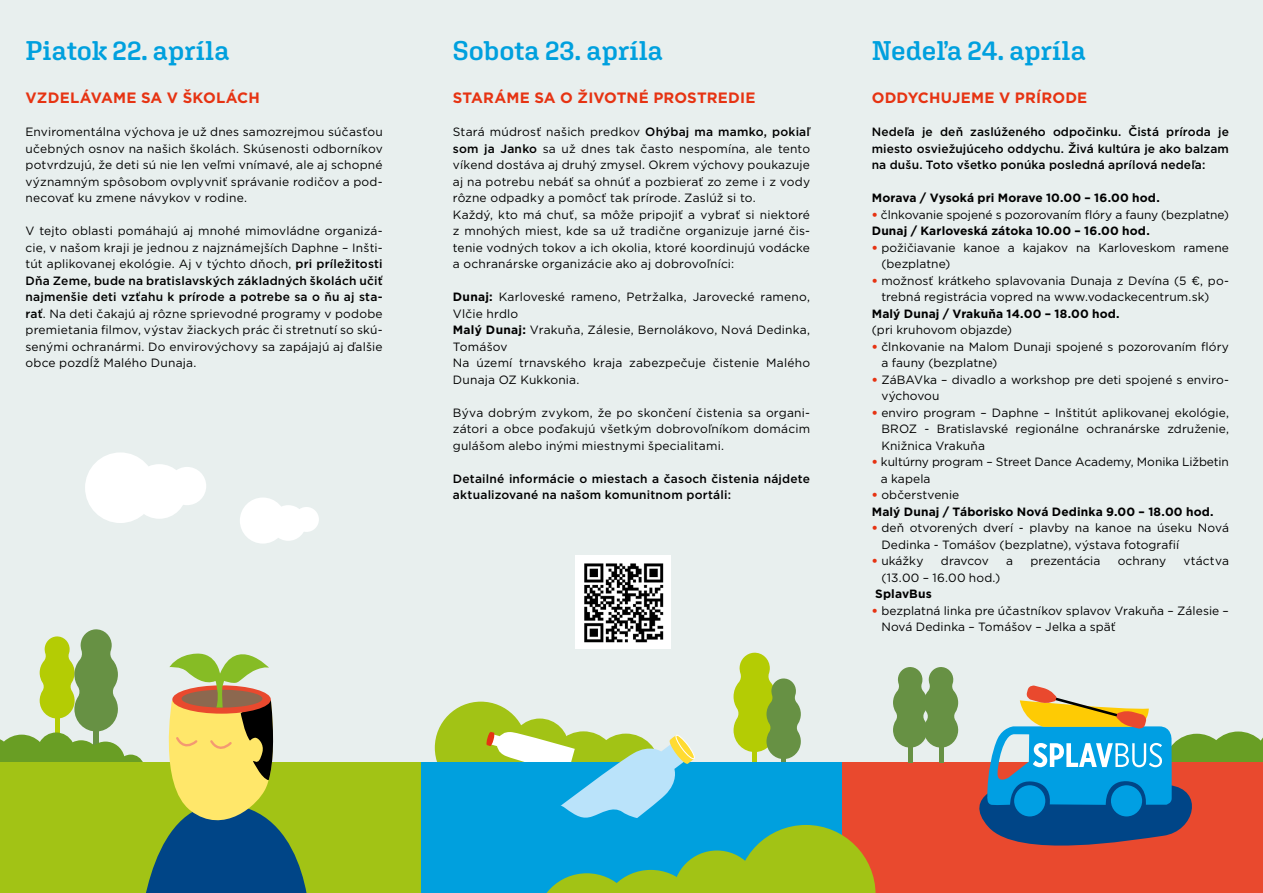
<style>
.page{position:relative;width:1263px;height:893px;background:#fff}
.page>*{position:absolute;margin:0;border:0;box-sizing:border-box;transform-origin:0 0}
.t1{font:600 27px "Aglet Slab";color:#00a0de}
.t2{font:700 15px "Gotham";letter-spacing:.01em;color:#e63312}
.t3{font:12px/16.5px "Gotham";letter-spacing:.01em;color:#000}
.t4{font:500 12px/16.5px "Gotham";letter-spacing:.015em;color:#000}
.t5{font:700 12px/16.5px "Gotham";letter-spacing:.01em;color:#000}
.t6{font:12px "Gotham";letter-spacing:-.01em;color:#000}
.s1{font-weight:500}
.s2{font-weight:700}
.s3{font-weight:900;color:#e63312}
.s4{font-weight:400}
</style>
<div class="page">
<div style="left:0;top:0;width:1263px;height:781px;background:#e8efee"></div>
<div style="left:435px;top:702px;width:92px;height:92px;background:#a2c315;border-radius:50%"></div>
<div style="left:0;top:762px;width:421px;height:131px;background:#a2c315"></div>
<div style="left:842px;top:762px;width:421px;height:131px;background:#e9492e"></div>
<div style="left:421px;top:762px;width:421px;height:131px;background:#00a0de"></div>
<div style="left:575px;top:555px;width:96px;height:93px;background:#fff"></div>
<img style="left:584px;top:563px;width:80px;height:80px">
<svg style="left:893px;top:667px;width:370px;height:179px"></svg>
<div style="left:85px;top:452px;width:71px;height:71px;background:#fff;border-radius:50%"></div>
<div style="left:132px;top:464px;width:55px;height:55px;background:#fff;border-radius:50%"></div>
<div style="left:168px;top:467px;width:38px;height:38px;background:#fff;border-radius:50%"></div>
<div style="left:240px;top:497px;width:46px;height:47px;background:#fff;border-radius:50%"></div>
<div style="left:270px;top:505px;width:36px;height:36px;background:#fff;border-radius:50%"></div>
<div style="left:294px;top:507px;width:25px;height:25px;background:#fff;border-radius:50%"></div>
<svg style="left:0;top:629px;width:307px;height:264px"></svg>
<svg style="left:486px;top:652px;width:389px;height:241px"></svg>
<h1 class="t1" style="left:26px;top:34px;width:206px">Piatok 22. apríla</h1>
<h1 class="t1" style="left:453px;top:34px;width:212px">Sobota 23. apríla</h1>
<h1 class="t1" style="left:872px;top:34px;width:216px">Nedeľa 24. apríla</h1>
<p class="t2" style="left:26px;top:88px;width:236px">VZDELÁVAME SA V ŠKOLÁCH</p>
<p class="t3" style="left:26px;top:124px;width:359px;text-align:justify">Enviromentálna výchova je už dnes samozrejmou súčasťou učebných osnov na našich školách. Skúsenosti odborníkov potvrdzujú, že deti sú nie len veľmi vnímavé, ale aj schopné významným spôsobom ovplyvniť správanie rodičov a pod&shy;necovať ku zmene návykov v rodine.</p>
<p class="t3" style="left:26px;top:223px;width:359px;text-align:justify">V tejto oblasti pomáhajú aj mnohé mimovládne organizá&shy;cie, v našom kraji je jednou z najznámejších Daphne – Inšti&shy;tút aplikovanej ekológie. Aj v týchto dňoch, <span class="s1">pri príležitosti Dňa Zeme, bude na bratislavských základných školách učiť najmenšie deti vzťahu k prírode a potrebe sa o ňu aj sta&shy;rať</span>. Na deti čakajú aj rôzne sprievodné programy v podobe premietania fi lmov, výstav žiackych prác či stretnutí so skú&shy;senými ochranármi. Do envirovýchovy sa zapájajú aj ďalšie obce pozdĺž Malého Dunaja.</p>
<p class="t2" style="left:453px;top:88px;width:304px">STARÁME SA O ŽIVOTNÉ PROSTREDIE</p>
<p class="t3" style="left:453px;top:124px;width:359px">Stará múdrosť našich predkov <span class="s1">Ohýbaj ma mamko, pokiaľ som ja Janko</span> sa už dnes tak často nespomína, ale tento víkend dostáva aj druhý zmysel. Okrem výchovy poukazuje aj na potrebu nebáť sa ohnúť a pozbierať zo zeme i z vody rôzne odpadky a pomôcť tak prírode. Zaslúž si to.<br>Každý, kto má chuť, sa môže pripojiť a vybrať si niektoré z mnohých miest, kde sa už tradične organizuje jarné čis&shy;tenie vodných tokov a ich okolia, ktoré koordinujú vodácke a ochranárske organizácie ako aj dobrovoľníci:</p>
<p class="t3" style="left:453px;top:289px;width:359px"><span class="s2">Dunaj:</span> Karloveské rameno, Petržalka, Jarovecké rameno, Vlčie hrdlo<br><span class="s2">Malý Dunaj:</span> Vrakuňa, Zálesie, Bernolákovo, Nová Dedinka, Tomášov<br>Na území trnavského kraja zabezpečuje čistenie Malého Dunaja OZ Kukkonia.</p>
<p class="t3" style="left:453px;top:404px;width:359px;text-align:justify">Býva dobrým zvykom, že po skončení čistenia sa organi&shy;zátori a obce poďakujú všetkým dobrovoľníkom domácim gulášom alebo inými miestnymi špecialitami.</p>
<p class="t4" style="left:453px;top:470px;width:359px">Detailné informácie o miestach a časoch čistenia nájdete aktualizované na našom komunitnom portáli:</p>
<p class="t2" style="left:872px;top:88px;width:217px">ODDYCHUJEME V PRÍRODE</p>
<p class="t4" style="left:872px;top:124px;width:359px;text-align:justify">Nedeľa je deň zaslúženého odpočinku. Čistá príroda je miesto osviežujúceho oddychu. Živá kultúra je ako balzam na dušu. Toto všetko ponúka posledná aprílová nedeľa:</p>
<p class="t5" style="left:872px;top:190px;width:289px">Morava / Vysoká pri Morave 10.00 – 16.00 hod.</p>
<p class="t3" style="left:872px;top:206px;width:359px"><span class="s3">•</span> člnkovanie spojené s pozorovaním flóry a fauny (bezplatne)<br><span class="s2">Dunaj / Karloveská zátoka 10.00 – 16.00 hod.</span></p>
<p class="t3" style="left:881px;top:239px;width:349px;text-indent:-10px"><span class="s3">•</span> požičiavanie kanoe a kajakov na Karloveskom ramene (bezplatne)</p>
<p class="t3" style="left:881px;top:272px;width:349px;text-indent:-10px"><span class="s3">•</span> možnosť krátkeho splavovania Dunaja z Devína (5 €, po&shy;trebná registrácia vopred na www.vodackecentrum.sk)</p>
<p class="t5" style="left:872px;top:305px;width:249px">Malý Dunaj / Vrakuňa 14.00 – 18.00 hod.</p>
<p class="t3" style="left:872px;top:322px;width:142px">(pri kruhovom objazde)</p>
<p class="t3" style="left:881px;top:338px;width:349px;text-indent:-10px"><span class="s3">•</span> člnkovanie na Malom Dunaji spojené s pozorovaním flóry a fauny (bezplatne)</p>
<p class="t3" style="left:881px;top:371px;width:349px;text-indent:-10px"><span class="s3">•</span> ZáBAVka – divadlo a workshop pre deti spojené s enviro&shy;výchovou</p>
<p class="t3" style="left:881px;top:404px;width:349px;text-align:justify;text-indent:-10px"><span class="s3">•</span> enviro program – Daphne – Inštitút aplikovanej ekológie, BROZ - Bratislavské regionálne ochranárske združenie, Knižnica Vrakuňa</p>
<p class="t3" style="left:881px;top:454px;width:350px;text-indent:-9px"><span class="s3">•</span> kultúrny program – Street Dance Academy, Monika Ližbetin a kapela</p>
<p class="t5" style="left:872px;top:487px;width:343px"><span class="s3">•</span> <span class="s4">občerstvenie<br></span>Malý Dunaj / Táborisko Nová Dedinka 9.00 – 18.00 hod.</p>
<p class="t3" style="left:881px;top:520px;width:349px;text-indent:-10px"><span class="s3">•</span> deň otvorených dverí - plavby na kanoe na úseku Nová<br>Dedinka - Tomášov (bezplatne), výstava fotografi í</p>
<p class="t3" style="left:872px;top:553px;width:53px"><span class="s3">•</span> ukážky</p>
<p class="t6" style="left:941px;top:553px;width:49px">dravcov</p>
<p class="t3" style="left:1006px;top:553px;width:8px">a</p>
<p class="t3" style="left:1030px;top:553px;width:71px">prezentácia</p>
<p class="t3" style="left:1118px;top:553px;width:50px">ochrany</p>
<p class="t3" style="left:1183px;top:553px;width:47px">vtáctva</p>
<p class="t3" style="left:881px;top:569px;width:120px">(13.00 – 16.00 hod.)</p>
<p class="t5" style="left:875px;top:586px;width:58px">SplavBus</p>
<p class="t3" style="left:881px;top:602px;width:349px;text-indent:-10px"><span class="s3">•</span> bezplatná linka pre účastníkov splavov Vrakuňa – Zálesie –<br>Nová Dedinka – Tomášov – Jelka a späť</p>
</div>
